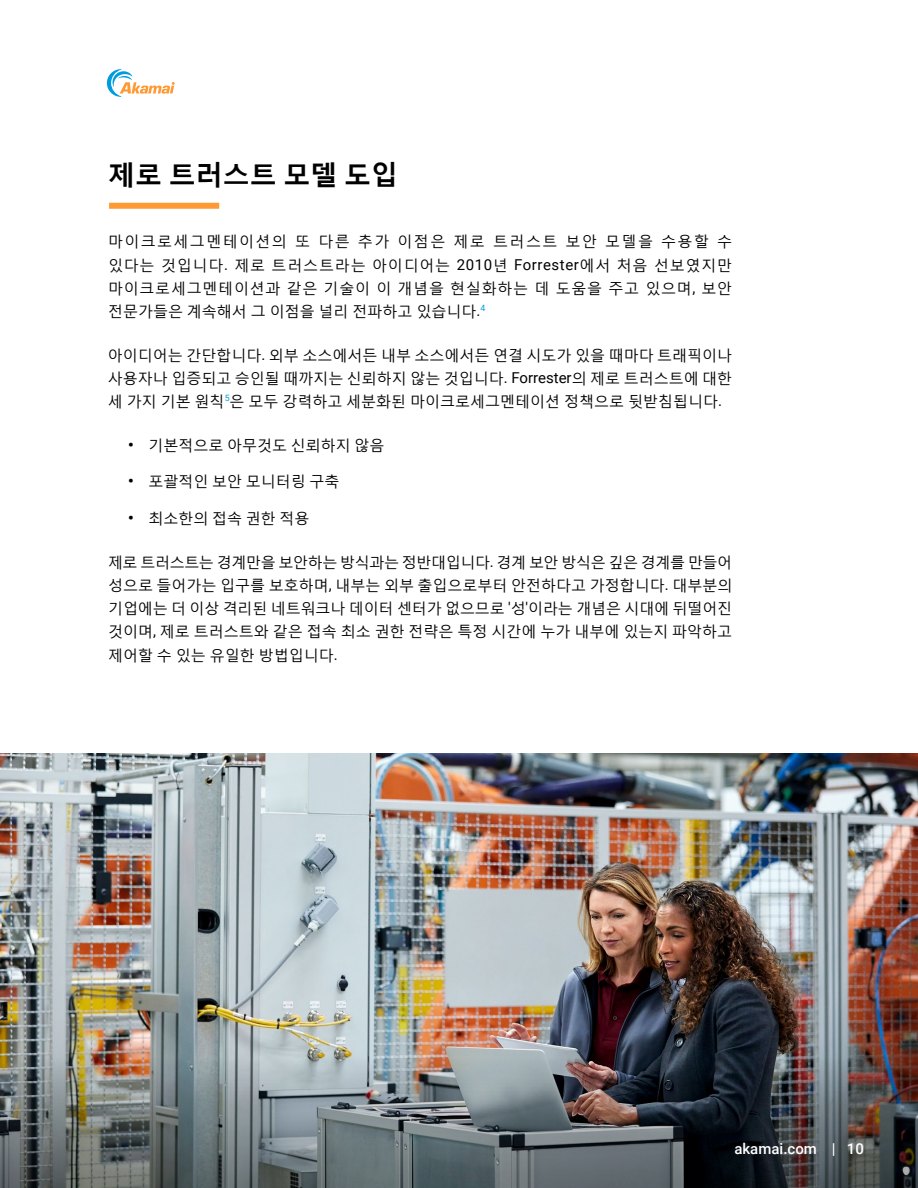
<style>
.page{position:relative;width:918px;height:1188px;background:#fff}
.page>*{position:absolute;margin:0;border:0;box-sizing:border-box;transform-origin:0 0}
.t1{font:700 27px "Malgun Gothic";color:#000}
.t2{font:15px/23.2px "Malgun Gothic";color:#000;text-align:justify}
.t3{font:500 15px "Roboto";color:#fff}
.s1{font-family:"Roboto"}
.s2{font-family:"Roboto";font-weight:900}
</style>
<div class="page">
<svg style="left:107px;top:69px;width:68px;height:28px"></svg>
<div style="left:109px;top:203px;width:110px;height:6px;background:#f93"></div>
<img style="left:0;top:754px;width:918px;height:247px">
<img style="left:0;top:1001px;width:918px;height:187px">
<h1 class="t1" style="left:108px;top:157px;width:292px">제로 트러스트 모델 도입</h1>
<p class="t2" style="left:108px;top:230px;width:626px">마이크로세그멘테이션의 또 다른 추가 이점은 제로 트러스트 보안 모델을 수용할 수 있다는 것입니다<span class="s1">.</span> 제로 트러스트라는 아이디어는 <span class="s1">2010</span>년 <span class="s1">Forrester</span>에서 처음 선보였지만 마이크로세그멘테이션과 같은 기술이 이 개념을 현실화하는 데 도움을 주고 있으며<span class="s1">,</span> 보안 전문가들은 계속해서 그 이점을 널리 전파하고 있습니다<span class="s1">.</span><sup>4</sup></p>
<p class="t2" style="left:108px;top:343px;width:626px">아이디어는 간단합니다<span class="s1">.</span> 외부 소스에서든 내부 소스에서든 연결 시도가 있을 때마다 트래픽이나 사용자나 입증되고 승인될 때까지는 신뢰하지 않는 것입니다<span class="s1">. Forrester</span>의 제로 트러스트에 대한 세 가지 기본 원칙<sup>5</sup>은 모두 강력하고 세분화된 마이크로세그멘테이션 정책으로 뒷받침됩니다<span class="s1">.</span></p>
<p class="t2" style="left:128px;top:433px;width:258px"><span class="s2">•</span> 기본적으로 아무것도 신뢰하지 않음</p>
<p class="t2" style="left:128px;top:470px;width:213px"><span class="s2">•</span> 포괄적인 보안 모니터링 구축</p>
<p class="t2" style="left:128px;top:506px;width:183px"><span class="s2">•</span> 최소한의 접속 권한 적용</p>
<p class="t2" style="left:108px;top:550px;width:626px">제로 트러스트는 경계만을 보안하는 방식과는 정반대입니다<span class="s1">.</span> 경계 보안 방식은 깊은 경계를 만들어 성으로 들어가는 입구를 보호하며<span class="s1">,</span> 내부는 외부 출입으로부터 안전하다고 가정합니다<span class="s1">.</span> 대부분의 기업에는 더 이상 격리된 네트워크나 데이터 센터가 없으므로 <span class="s1">'</span>성<span class="s1">'</span>이라는 개념은 시대에 뒤떨어진 것이며<span class="s1">,</span> 제로 트러스트와 같은 접속 최소 권한 전략은 특정 시간에 누가 내부에 있는지 파악하고 제어할 수 있는 유일한 방법입니다<span class="s1">.</span></p>
<p class="t3" style="left:734px;top:1139px;width:131px">akamai.com | 10</p>
</div>
